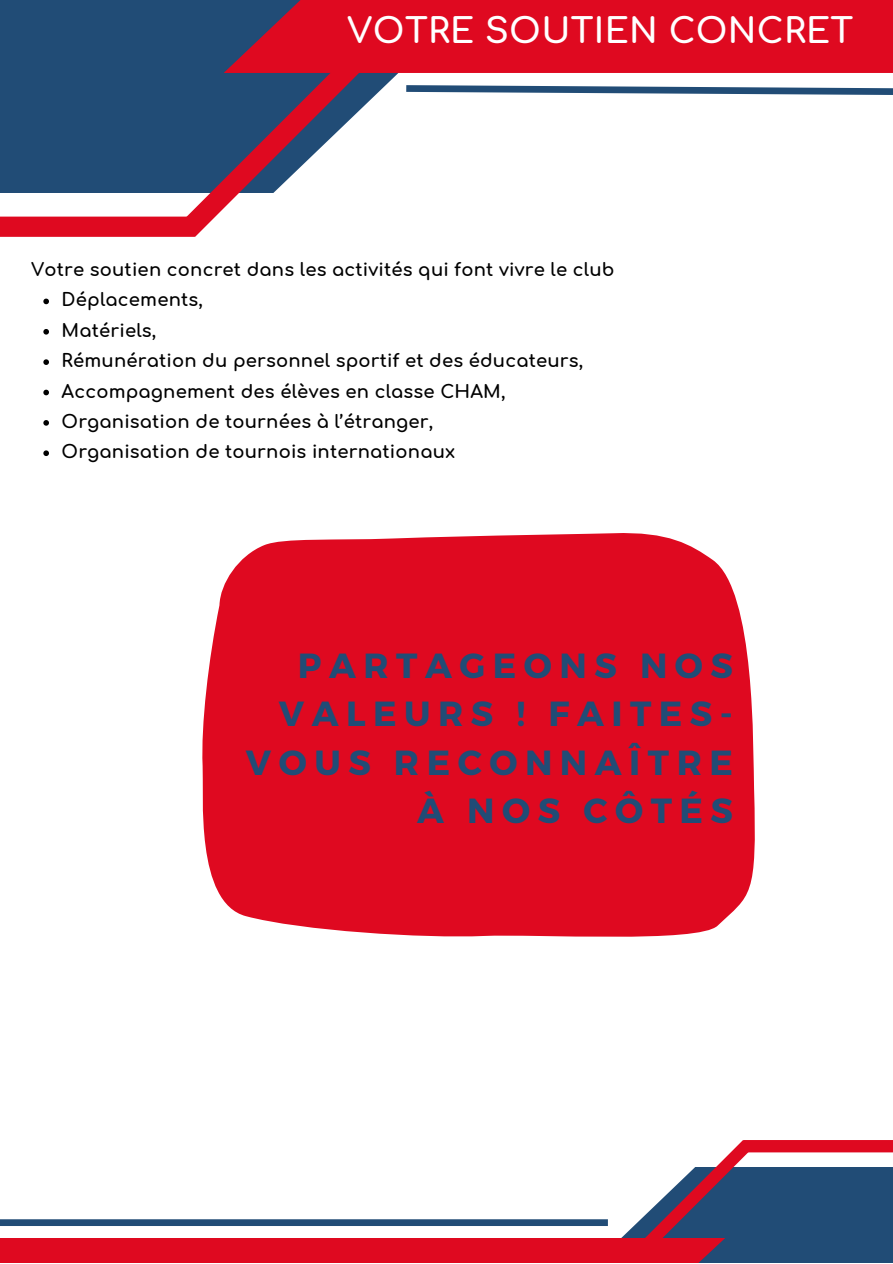
<style>
.page{position:relative;width:893px;height:1264px;background:#fff}
.page>*{position:absolute;margin:0;border:0;box-sizing:border-box;transform-origin:0 0}
.t1{font:700 34.8px/48.3px "Montserrat";letter-spacing:.215em;color:#214c76;text-align:right}
.t2{font:700 34.5px "Comfortaa";letter-spacing:.01em;color:#fff}
.t3{font:700 18px "Comfortaa";letter-spacing:.01em;color:#000}
</style>
<div class="page">
<div style="left:0;top:0;width:516px;height:193px;background:#214c76"></div>
<div style="left:0;top:216px;width:195px;height:21px;background:#df0920"></div>
<div style="left:743px;top:1139px;width:149px;height:13px;background:#df0920"></div>
<svg style="left:495px;top:82px;width:397px;height:17px"></svg>
<div style="left:547px;top:1166px;width:345px;height:96px;background:#214c76"></div>
<div style="left:0;top:1219px;width:608px;height:6px;background:#214c76"></div>
<svg style="left:159px;top:73px;width:336px;height:164px"></svg>
<svg style="left:560px;top:1139px;width:204px;height:98px"></svg>
<div style="left:224px;top:0;width:668px;height:73px;background:#df0920"></div>
<div style="left:0;top:1237px;width:725px;height:25px;background:#df0920"></div>
<div style="left:202px;top:533px;width:553px;height:404px;background:#df0920"></div>
<svg style="left:43px;top:298px;width:6px;height:6px"></svg>
<svg style="left:43px;top:329px;width:6px;height:5px"></svg>
<svg style="left:43px;top:359px;width:6px;height:6px"></svg>
<svg style="left:43px;top:390px;width:6px;height:5px"></svg>
<svg style="left:43px;top:420px;width:6px;height:5px"></svg>
<svg style="left:43px;top:450px;width:6px;height:6px"></svg>
<p class="t2" style="left:347px;top:13px;width:507px">VOTRE SOUTIEN CONCRET</p>
<p class="t3" style="left:31px;top:260px;width:585px">Votre soutien concret dans les activités qui font vivre le club</p>
<p class="t3" style="left:62px;top:290px;width:143px">Déplacements,</p>
<p class="t3" style="left:62px;top:321px;width:96px">Matériels,</p>
<p class="t3" style="left:62px;top:351px;width:523px">Rémunération du personnel sportif et des éducateurs,</p>
<p class="t3" style="left:62px;top:382px;width:445px">Accompagnement des élèves en classe CHAM,</p>
<p class="t3" style="left:62px;top:412px;width:373px">Organisation de tournées à l’étranger,</p>
<p class="t3" style="left:62px;top:442px;width:395px">Organisation de tournois internationaux</p>
<p class="t1" style="left:246px;top:639px;width:488px">PARTAGEONS NOS<br>VALEURS ! FAITES-<br>VOUS RECONNAÎTRE<br>À NOS CÔTÉS</p>
</div>
